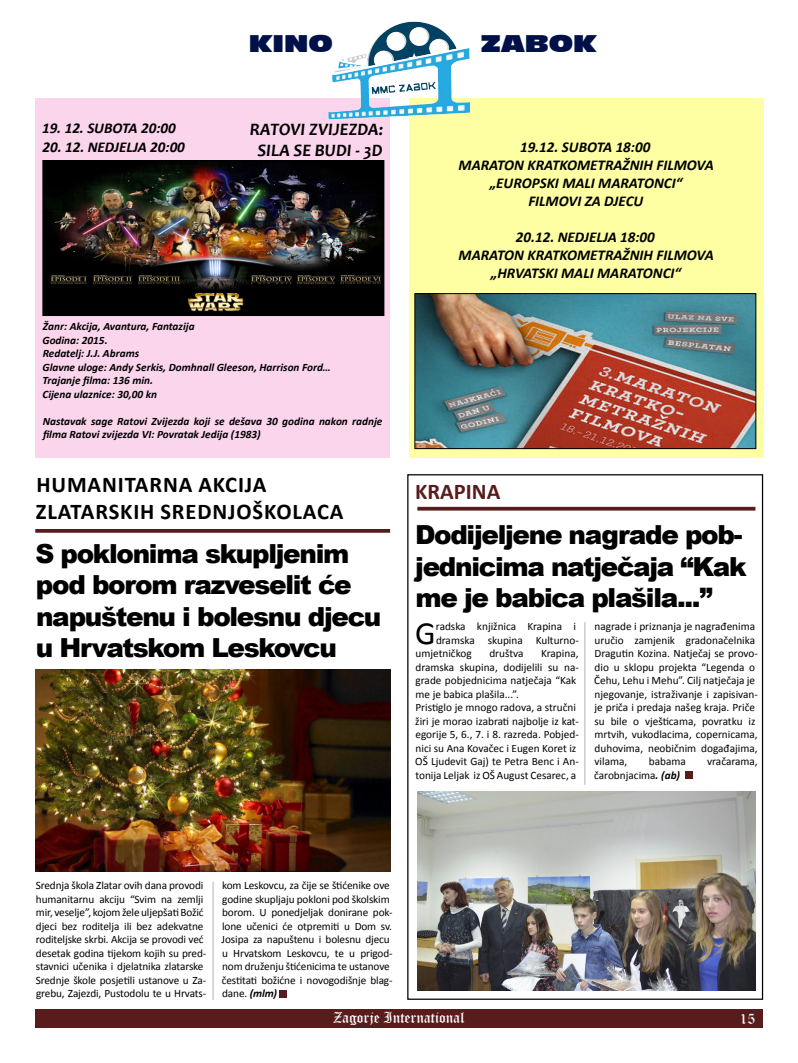
<style>
.page{position:relative;width:798px;height:1063px;background:#fff}
.page>*{position:absolute;margin:0;border:0;box-sizing:border-box;transform-origin:0 0}
.t1{font:32.5px "Calibri";color:#000}
.t2{font:900 26.25px/31.5px "Arial";letter-spacing:-.05em;color:#000}
.t3{font:700 22.5px "Calibri";color:#000}
.t4{font:22.5px "Incised 901 BT Nord";color:#001149}
.t5{font:700 22.5px "Calibri";color:#581c1c}
.t6{font:italic 700 17.5px/21px "Candara";color:#000;text-align:center}
.t7{font:italic 700 15px/18px "Calibri";color:#000;text-align:center}
.t8{font:15px "Old English Text";color:#fff}
.t9{font:11.25px/13.5px "Calibri";letter-spacing:-.01em;color:#000}
.t10{font:italic 700 11.25px/13.5px "Calibri";color:#000}
.s1{font-weight:700;font-style:italic}
</style>
<div class="page">
<div style="left:35px;top:1009px;width:727px;height:19px;background:#581c1c"></div>
<div style="left:36px;top:98px;width:354px;height:360px;background:#fbd5ec"></div>
<div style="left:409px;top:98px;width:354px;height:360px;background:#fdffa2"></div>
<img style="left:416px;top:295px;width:337px;height:152px">
<div style="left:414px;top:293px;width:341px;height:156px;border:1px solid #000"></div>
<img style="left:328px;top:21px;width:143px;height:99px">
<img style="left:45px;top:162px;width:337px;height:152px">
<div style="left:43px;top:160px;width:341px;height:156px;border:1px solid #000"></div>
<div style="left:279px;top:990px;width:7px;height:7px;background:#581c1c"></div>
<div style="left:685px;top:772px;width:7px;height:7px;background:#581c1c"></div>
<svg style="left:417px;top:507px;width:338px;height:4px"></svg>
<img style="left:417px;top:792px;width:338px;height:198px">
<svg style="left:35px;top:529px;width:355px;height:4px"></svg>
<img style="left:35px;top:670px;width:355px;height:202px">
<hr style="left:213px;top:882px;width:1px;height:118px;background:#b1b1b0">
<hr style="left:584px;top:622px;width:1px;height:163px;background:#b1b1b0">
<h3 class="t7" style="left:42px;top:119px;width:135px">19. 12. SUBOTA 20:00</h3>
<h3 class="t7" style="left:43px;top:138px;width:144px">20. 12. NEDJELJA 20:00</h3>
<h3 class="t4" style="left:249px;top:29px;width:85px">KINO</h3>
<h3 class="t6" style="left:250px;top:119px;width:135px">RATOVI ZVIJEZDA:<br>SILA SE BUDI - 3D</h3>
<p class="t10" style="left:42px;top:320px;width:290px">Žanr: Akcija, Avantura, Fantazija<br>Godina: 2015.<br>Redatelj: J.J. Abrams<br>Glavne uloge: Andy Serkis, Domhnall Gleeson, Harrison Ford…<br>Trajanje filma: 136 min.<br>Cijena ulaznice: 30,00 kn</p>
<p class="t10" style="left:43px;top:414px;width:341px">Nastavak sage Ratovi Zvijezda koji se dešava 30 godina nakon radnje filma Ratovi zvijezda VI: Povratak Jedija (1983)</p>
<h3 class="t3" style="left:36px;top:470px;width:16px">HUMANITARNA</h3>
<h3 class="t3" style="left:198px;top:470px;width:13px">AKCIJA</h3>
<h3 class="t3" style="left:36px;top:497px;width:13px">ZLATARSKI</h3>
<h3 class="t3" style="left:140px;top:497px;width:35px">H SREDNJOŠKOLACA</h3>
<h2 class="t2" style="left:35px;top:537px;width:347px">S poklonima skupljenim pod borom razveselit će napuštenu i bolesnu djecu u Hrvatskom Leskovcu</h2>
<h3 class="t4" style="left:480px;top:29px;width:118px">ZABOK</h3>
<h3 class="t7" style="left:458px;top:138px;width:257px">19.12. SUBOTA 18:00<br>MARATON KRATKOMETRAŽNIH FILMOVA „EUROPSKI MALI MARATONCI“<br>FILMOVI ZA DJECU</h3>
<h3 class="t7" style="left:458px;top:228px;width:257px">20.12. NEDJELJA 18:00<br>MARATON KRATKOMETRAŽNIH FILMOVA „HRVATSKI MALI MARATONCI“</h3>
<h3 class="t5" style="left:415px;top:477px;width:87px">KRAPINA</h3>
<h2 class="t2" style="left:415px;top:518px;width:333px">Dodijeljene nagrade pob&shy;jednicima natječaja “Kak me je babica plašila...”</h2>
<h1 class="t1" style="left:415px;top:612px;width:22px">G</h1>
<p class="t9" style="left:436px;top:620px;width:141px">radska knjižnica Krapina i</p>
<p class="t9" style="left:594px;top:620px;width:165px">nagrade i priznanja je nagrađenima uručio zamjenik gradonačelnika<br>Dragutin Kozina. Natječaj se provo&shy;dio u sklopu projekta “Legenda o<br>Čehu, Lehu i Mehu”. Cilj natječaja je njegovanje, istraživanje i zapisivan&shy;je priča i predaja našeg kraja. Priče su bile o vješticama, povratku iz mrtvih, vukodlacima, copernicama, duhovima, neobičnim događajima, vilama,</p>
<p class="t9" style="left:436px;top:633px;width:144px">dramska skupina Kulturno-</p>
<p class="t9" style="left:415px;top:647px;width:58px">umjetničkog</p>
<p class="t9" style="left:489px;top:647px;width:36px">društva</p>
<p class="t9" style="left:415px;top:647px;width:165px;text-indent:126px">Krapina, dramska skupina, dodijelili su na&shy;grade pobjednicima natječaja “Kak me je babica plašila...”.<br>Pristiglo je mnogo radova, a stručni žiri je morao izabrati najbolje iz kat&shy;egorije 5, 6., 7. i 8. razreda. Pobjed&shy;nici su Ana Kovačec i Eugen Koret iz<br>OŠ Ljudevit Gaj) te Petra Benc i An&shy;tonija Leljak iz OŠ August Cesarec, a</p>
<p class="t9" style="left:648px;top:755px;width:38px">babama</p>
<p class="t9" style="left:707px;top:755px;width:52px">vračarama,</p>
<p class="t9" style="left:594px;top:768px;width:87px">čarobnjacima<span class="s1">. (ab)</span></p>
<p class="t9" style="left:36px;top:879px;width:172px">Srednja škola Zlatar ovih dana provodi humanitarnu akciju “Svim na zemlji mir, veselje”, kojom žele uljepšati Božić djeci bez roditelja ili bez adekvatne roditeljske skrbi. Akcija se provodi već desetak godina tijekom kojih su pred&shy;stavnici učenika i djelatnika zlatarske Srednje škole posjetili ustanove u Za&shy;grebu, Zajezdi, Pustodolu te u Hrvats-</p>
<p class="t9" style="left:221px;top:879px;width:172px">kom Leskovcu, za čije se štićenike ove godine skupljaju pokloni pod školskim borom. U ponedjeljak donirane pok&shy;lone učenici će otpremiti u Dom sv.<br>Josipa za napuštenu i bolesnu djecu u Hrvatskom Leskovcu, te u prigod&shy;nom druženju štićenicima te ustanove čestitati božićne i novogodišnje blag&shy;dane. <span class="s1">(mlm)</span></p>
<h3 class="t8" style="left:333px;top:1008px;width:133px">Zagorje International</h3>
<h3 class="t8" style="left:739px;top:1009px;width:17px">15</h3>
</div>
